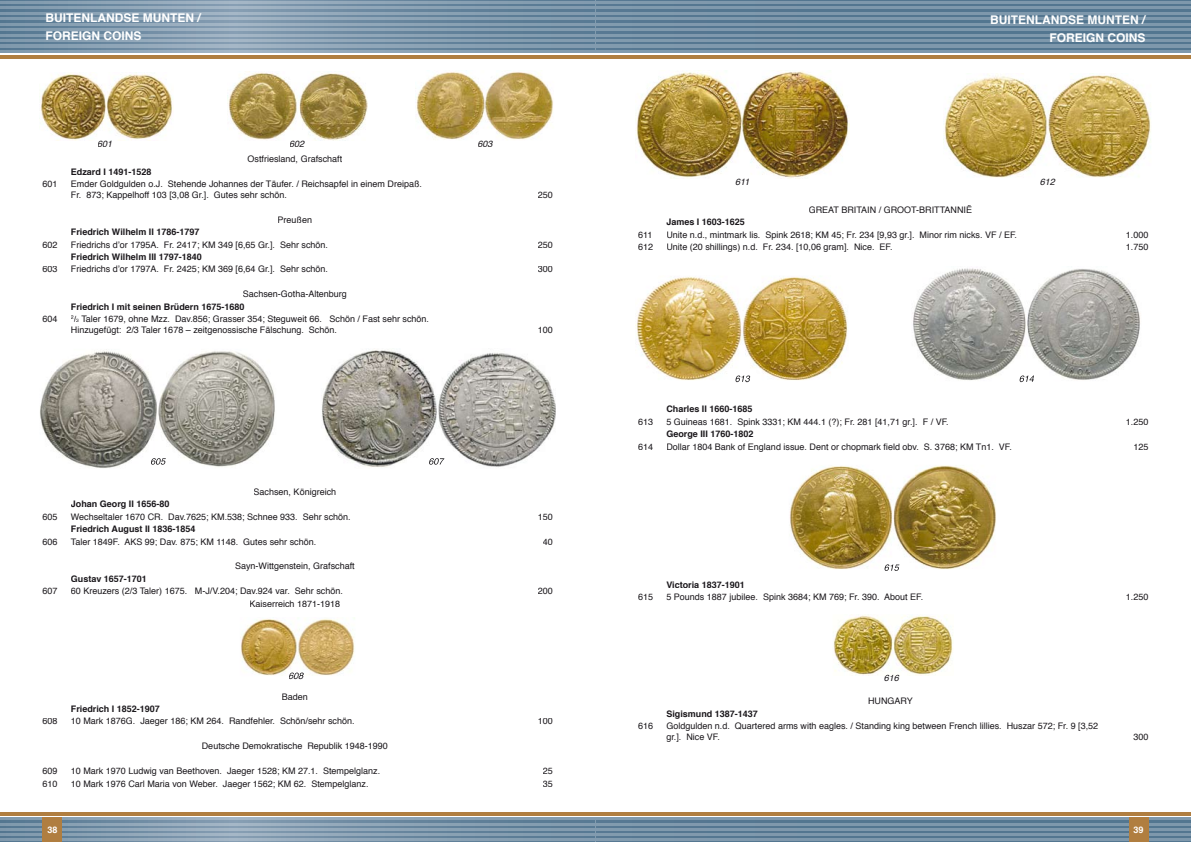
<style>
.page{position:relative;width:1191px;height:842px;background:#fff}
.page>*{position:absolute;margin:0;border:0;box-sizing:border-box;transform-origin:0 0}
.t1{font:700 12px/18.4px "Helvetica";color:#fff}
.t2{font:9px/10.8px "Helvetica";color:#1a171b}
.t3{font:700 9px "Helvetica";color:#1a171b}
.t4{font:italic 9px "Helvetica";color:#1a171b}
.t5{font:700 9px "Helvetica";color:#fff}
.s1{font-size:5px}
</style>
<div class="page">
<hr style="left:0;top:55px;width:595px;height:3px;background:#b07e40">
<hr style="left:0;top:812px;width:595px;height:3px;background:#b07e40">
<svg style="left:0;top:0;width:1191px;height:52px;background:#748fa5"></svg>
<hr style="left:595px;top:55px;width:596px;height:3px;background:#b07e40">
<svg style="left:0;top:818px;width:1191px;height:24px;background:#758fa3"></svg>
<hr style="left:595px;top:812px;width:596px;height:3px;background:#b07e40">
<hr style="left:595px;top:818px;width:596px;height:2px;background:#7e98ac">
<hr style="left:595px;top:823px;width:596px;height:2px;background:#7e98ac">
<hr style="left:595px;top:828px;width:596px;height:2px;background:#7e98ac">
<hr style="left:595px;top:833px;width:596px;height:2px;background:#7e98ac">
<hr style="left:595px;top:838px;width:596px;height:2px;background:#7e98ac">
<div style="left:1128px;top:818px;width:20px;height:24px;background:#b07e40"></div>
<hr style="left:595px;top:50px;width:596px;height:2px;background:#7e98ac">
<hr style="left:595px;top:45px;width:596px;height:2px;background:#7e98ac">
<hr style="left:595px;top:40px;width:596px;height:2px;background:#7e98ac">
<hr style="left:595px;top:34px;width:596px;height:2px;background:#7e98ac">
<hr style="left:595px;top:29px;width:596px;height:2px;background:#7e98ac">
<hr style="left:595px;top:23px;width:596px;height:2px;background:#7e98ac">
<hr style="left:595px;top:18px;width:596px;height:2px;background:#7e98ac">
<hr style="left:595px;top:12px;width:596px;height:2px;background:#7e98ac">
<hr style="left:595px;top:7px;width:596px;height:2px;background:#7e98ac">
<hr style="left:595px;top:1px;width:596px;height:2px;background:#7e98ac">
<img style="left:40px;top:349px;width:235px;height:119px">
<img style="left:321px;top:350px;width:235px;height:117px">
<img style="left:151px;top:458px;width:15px;height:7px">
<img style="left:429px;top:458px;width:15px;height:7px">
<img style="left:240px;top:617px;width:115px;height:59px">
<img style="left:289px;top:672px;width:15px;height:4px">
<img style="left:635px;top:71px;width:214px;height:108px">
<img style="left:943px;top:74px;width:208px;height:104px">
<img style="left:635px;top:277px;width:213px;height:103px">
<img style="left:913px;top:268px;width:227px;height:113px">
<img style="left:735px;top:375px;width:15px;height:6px">
<img style="left:1019px;top:375px;width:15px;height:6px">
<img style="left:790px;top:465px;width:206px;height:104px">
<img style="left:884px;top:564px;width:15px;height:6px">
<img style="left:833px;top:614px;width:120px;height:62px">
<svg style="left:884px;top:675px;width:15px;height:1px"></svg>
<img style="left:40px;top:73px;width:133px;height:67px">
<img style="left:228px;top:72px;width:140px;height:68px">
<img style="left:415px;top:72px;width:138px;height:68px">
<h1 class="t1" style="left:45px;top:8px;width:157px">BUITENLANDSE MUNTEN /<br>FOREIGN COINS</h1>
<p class="t4" style="left:97px;top:136px;width:17px">601</p>
<p class="t4" style="left:289px;top:136px;width:17px">602</p>
<p class="t4" style="left:477px;top:136px;width:17px">603</p>
<p class="t3" style="left:71px;top:164px;width:82px">Edzard I 1491-1528</p>
<p class="t2" style="left:248px;top:154px;width:96px">Ostfriesland, Grafschaft</p>
<p class="t2" style="left:43px;top:179px;width:17px">601</p>
<p class="t2" style="left:71px;top:179px;width:353px">Emder Goldgulden o.J. Stehende Johannes der Täufer. / Reichsapfel in einem Dreipaß.<br>Fr. 873; Kappelhoff 103 [3,08 Gr.]. Gutes sehr schön.</p>
<p class="t2" style="left:538px;top:190px;width:17px">250</p>
<p class="t2" style="left:278px;top:214px;width:36px">Preußen</p>
<p class="t3" style="left:71px;top:225px;width:130px">Friedrich Wilhelm II 1786-1797</p>
<p class="t2" style="left:43px;top:239px;width:17px">602</p>
<p class="t2" style="left:71px;top:239px;width:259px">Friedrichs d’or 1795A. Fr. 2417; KM 349 [6,65 Gr.]. Sehr schön.</p>
<p class="t2" style="left:538px;top:239px;width:17px">250</p>
<p class="t3" style="left:71px;top:250px;width:132px">Friedrich Wilhelm III 1797-1840</p>
<p class="t2" style="left:43px;top:264px;width:17px">603</p>
<p class="t2" style="left:71px;top:264px;width:259px">Friedrichs d’or 1797A. Fr. 2425; KM 369 [6,64 Gr.]. Sehr schön.</p>
<p class="t2" style="left:538px;top:264px;width:17px">300</p>
<p class="t2" style="left:243px;top:289px;width:106px">Sachsen-Gotha-Altenburg</p>
<p class="t3" style="left:71px;top:299px;width:175px">Friedrich I mit seinen Brüdern 1675-1680</p>
<p class="t2" style="left:43px;top:314px;width:17px">604</p>
<p class="t2" style="left:71px;top:314px;width:360px"><sup>2</sup>/<span class="s1">3</span> Taler 1679, ohne Mzz. Dav.856; Grasser 354; Steguweit 66. Schön / Fast sehr schön.<br>Hinzugefügt: 2/3 Taler 1678 – zeitgenossische Fälschung. Schön.</p>
<p class="t2" style="left:538px;top:325px;width:17px">100</p>
<p class="t3" style="left:71px;top:497px;width:100px">Johan Georg II 1656-80</p>
<p class="t2" style="left:254px;top:487px;width:84px">Sachsen, Königreich</p>
<p class="t2" style="left:43px;top:511px;width:17px">605</p>
<p class="t2" style="left:71px;top:511px;width:281px">Wechseltaler 1670 CR. Dav.7625; KM.538; Schnee 933. Sehr schön.</p>
<p class="t2" style="left:538px;top:511px;width:17px">150</p>
<p class="t3" style="left:71px;top:522px;width:126px">Friedrich August II 1836-1854</p>
<p class="t2" style="left:43px;top:536px;width:17px">606</p>
<p class="t2" style="left:71px;top:536px;width:247px">Taler 1849F. AKS 99; Dav. 875; KM 1148. Gutes sehr schön.</p>
<p class="t2" style="left:543px;top:536px;width:12px">40</p>
<p class="t2" style="left:235px;top:561px;width:121px">Sayn-Wittgenstein, Grafschaft</p>
<p class="t3" style="left:71px;top:571px;width:78px">Gustav 1657-1701</p>
<p class="t2" style="left:43px;top:586px;width:17px">607</p>
<p class="t2" style="left:71px;top:586px;width:273px">60 Kreuzers (2/3 Taler) 1675. M-J/V.204; Dav.924 var. Sehr schön.</p>
<p class="t2" style="left:538px;top:586px;width:17px">200</p>
<p class="t2" style="left:250px;top:598px;width:92px">Kaiserreich 1871-1918</p>
<p class="t4" style="left:288px;top:669px;width:17px">608</p>
<p class="t3" style="left:71px;top:701px;width:91px">Friedrich I 1852-1907</p>
<p class="t2" style="left:282px;top:691px;width:28px">Baden</p>
<p class="t2" style="left:43px;top:716px;width:17px">608</p>
<p class="t2" style="left:71px;top:716px;width:285px">10 Mark 1876G. Jaeger 186; KM 264. Randfehler. Schön/sehr schön.</p>
<p class="t2" style="left:538px;top:716px;width:17px">100</p>
<p class="t2" style="left:202px;top:741px;width:188px">Deutsche Demokratische Republik 1948-1990</p>
<p class="t2" style="left:43px;top:766px;width:17px">609</p>
<p class="t2" style="left:71px;top:766px;width:311px">10 Mark 1970 Ludwig van Beethoven. Jaeger 1528; KM 27.1. Stempelglanz.</p>
<p class="t2" style="left:543px;top:766px;width:12px">25</p>
<p class="t2" style="left:43px;top:778px;width:17px">610</p>
<p class="t2" style="left:71px;top:778px;width:299px">10 Mark 1976 Carl Maria von Weber. Jaeger 1562; KM 62. Stempelglanz.</p>
<p class="t2" style="left:543px;top:778px;width:12px">35</p>
<p class="t5" style="left:48px;top:823px;width:11px">38</p>
<h1 class="t1" style="left:990px;top:10px;width:157px;text-align:right">BUITENLANDSE MUNTEN /<br>FOREIGN COINS</h1>
<p class="t4" style="left:735px;top:175px;width:16px">611</p>
<p class="t4" style="left:1039px;top:175px;width:17px">612</p>
<p class="t2" style="left:808px;top:205px;width:165px">GREAT BRITAIN / GROOT-BRITTANNIË</p>
<p class="t3" style="left:666px;top:215px;width:80px">James I 1603-1625</p>
<p class="t2" style="left:638px;top:230px;width:16px">611</p>
<p class="t2" style="left:666px;top:230px;width:352px">Unite n.d., mintmark lis. Spink 2618; KM 45; Fr. 234 [9,93 gr.]. Minor rim nicks. VF / EF.</p>
<p class="t2" style="left:1126px;top:230px;width:24px">1.000</p>
<p class="t2" style="left:638px;top:242px;width:17px">612</p>
<p class="t2" style="left:666px;top:242px;width:228px">Unite (20 shillings) n.d. Fr. 234. [10,06 gram]. Nice. EF.</p>
<p class="t2" style="left:1126px;top:242px;width:24px">1.750</p>
<p class="t3" style="left:666px;top:402px;width:88px">Charles II 1660-1685</p>
<p class="t2" style="left:638px;top:416px;width:17px">613</p>
<p class="t2" style="left:666px;top:416px;width:284px">5 Guineas 1681. Spink 3331; KM 444.1 (?); Fr. 281 [41,71 gr.]. F / VF.</p>
<p class="t2" style="left:1126px;top:416px;width:24px">1.250</p>
<p class="t3" style="left:666px;top:427px;width:89px">George III 1760-1802</p>
<p class="t2" style="left:638px;top:441px;width:17px">614</p>
<p class="t2" style="left:666px;top:441px;width:347px">Dollar 1804 Bank of England issue. Dent or chopmark field obv. S. 3768; KM Tn1. VF.</p>
<p class="t2" style="left:1133px;top:441px;width:17px">125</p>
<p class="t3" style="left:666px;top:577px;width:80px">victoria 1837-1901</p>
<p class="t2" style="left:638px;top:592px;width:17px">615</p>
<p class="t2" style="left:666px;top:592px;width:258px">5 Pounds 1887 jubilee. Spink 3684; KM 769; Fr. 390. About EF.</p>
<p class="t2" style="left:1126px;top:592px;width:24px">1.250</p>
<p class="t4" style="left:883px;top:671px;width:17px">616</p>
<p class="t3" style="left:666px;top:706px;width:93px">Sigismund 1387-1437</p>
<p class="t2" style="left:868px;top:696px;width:46px">HUNGARY</p>
<p class="t2" style="left:638px;top:721px;width:17px">616</p>
<p class="t2" style="left:666px;top:721px;width:433px">Goldgulden n.d. Quartered arms with eagles. / Standing king between French lillies. Huszar 572; Fr. 9 [3,52 gr.]. Nice VF.</p>
<p class="t2" style="left:1133px;top:732px;width:17px">300</p>
<p class="t5" style="left:1133px;top:823px;width:11px">39</p>
</div>
